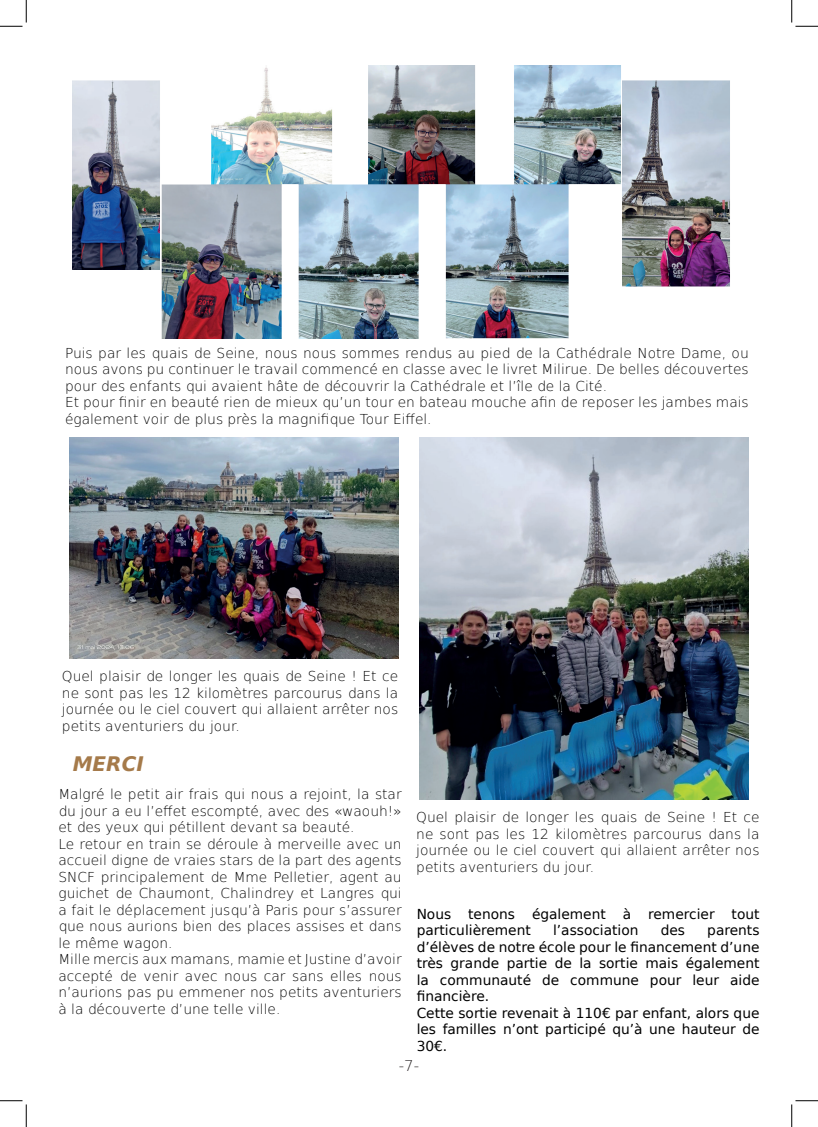
<style>
.page{position:relative;width:818px;height:1127px;background:#fff}
.page>*{position:absolute;margin:0;border:0;box-sizing:border-box;transform-origin:0 0}
.t1{font:italic 700 20px "DejaVu Sans";color:#a57a4a}
.t2{font:200 15px "DejaVu Sans";color:#231f20}
.t3{font:200 13.75px/16.5px "DejaVu Sans";color:#000}
.t4{font:13.75px/16.5px "DejaVu Sans";color:#000}
</style>
<div class="page">
<img style="left:72px;top:65px;width:658px;height:273px">
<img style="left:69px;top:438px;width:329px;height:220px">
<img style="left:419px;top:438px;width:330px;height:361px">
<svg style="left:0;top:0;width:27px;height:27px"></svg>
<svg style="left:0;top:1100px;width:27px;height:26px"></svg>
<svg style="left:791px;top:0;width:27px;height:27px"></svg>
<svg style="left:791px;top:1100px;width:27px;height:26px"></svg>
<p class="t3" style="left:65px;top:343px;width:685px">Puis par les quais de Seine, nous nous sommes rendus au pied de la Cathédrale Notre Dame, ou nous avons pu continuer le travail commencé en classe avec le livret Milirue. De belles découvertes pour des enfants qui avaient hâte de découvrir la Cathédrale et l’île de la Cité.<br>Et pour finir en beauté rien de mieux qu’un tour en bateau mouche afin de reposer les jambes mais également voir de plus près la magnifique Tour Eiffel.</p>
<p class="t3" style="left:62px;top:666px;width:338px;text-align:justify">Quel plaisir de longer les quais de Seine ! Et ce ne sont pas les 12 kilomètres parcourus dans la journée ou le ciel couvert qui allaient arrêter nos petits aventuriers du jour.</p>
<h1 class="t1" style="left:73px;top:748px;width:73px">MERCI</h1>
<p class="t3" style="left:58px;top:784px;width:345px">Malgré le petit air frais qui nous a rejoint, la star du jour a eu l’effet escompté, avec des «waouh!» et des yeux qui pétillent devant sa beauté.<br>Le retour en train se déroule à merveille avec un accueil digne de vraies stars de la part des agents SNCF principalement de Mme Pelletier, agent au guichet de Chaumont, Chalindrey et Langres qui a fait le déplacement jusqu’à Paris pour s’assurer que nous aurions bien des places assises et dans le même wagon.<br>Mille mercis aux mamans, mamie et Justine d’avoir accepté de venir avec nous car sans elles nous n’aurions pas pu emmener nos petits aventuriers à la découverte d’une telle ville.</p>
<p class="t3" style="left:416px;top:808px;width:345px;text-align:justify">Quel plaisir de longer les quais de Seine ! Et ce ne sont pas les 12 kilomètres parcourus dans la journée ou le ciel couvert qui allaient arrêter nos petits aventuriers du jour.</p>
<p class="t4" style="left:417px;top:905px;width:344px">Nous tenons également à remercier tout particulièrement</p>
<p class="t4" style="left:553px;top:921px;width:87px">l’association</p>
<p class="t4" style="left:661px;top:921px;width:26px">des</p>
<p class="t4" style="left:417px;top:921px;width:344px;text-indent:291px">parents d’élèves de notre école pour le financement d’une très grande partie de la sortie mais également la communauté de commune pour leur aide financière.<br>Cette sortie revenait à 110€ par enfant, alors que les familles n’ont participé qu’à une hauteur de<br>30€.</p>
<p class="t2" style="left:399px;top:1054px;width:22px">-7-</p>
</div>
